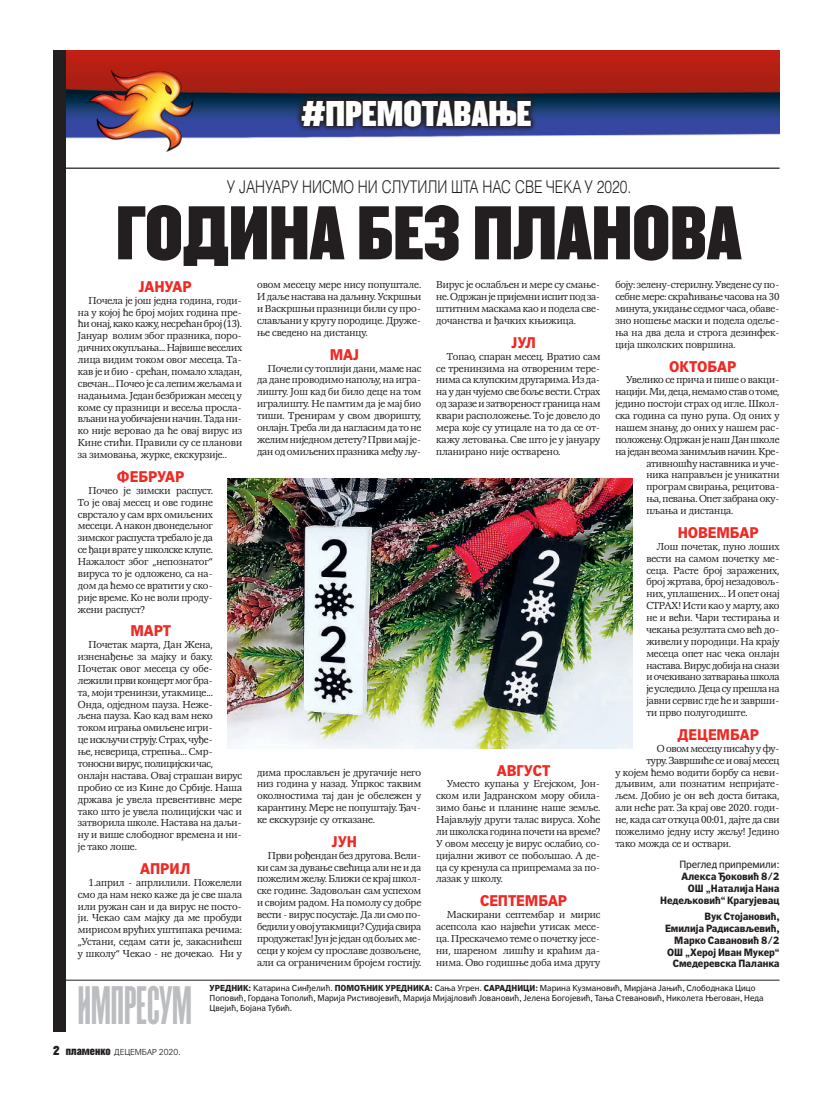
<style>
.page{position:relative;width:815px;height:1106px;background:#fff}
.page>*{position:absolute;margin:0;border:0;box-sizing:border-box;transform-origin:0 0}
.t1{font:66.25px "Champion Middle";color:#231f20}
.t2{font:47.25px "Champion Bantam";color:#bcbdc0}
.t3{font:31.25px "Champion Middle";color:#fff}
.t4{font:300 17.5px "SP Helicon Cy Narrow";color:#231f20;scale:.96 1}
.t5{font:700 15.62px "Politika Sans";letter-spacing:-.005em;color:#ee2a25}
.t6{font:10.62px/11.9px "Magna";letter-spacing:-.005em;color:#231f20;text-align:justify}
.t7{font:700 10.62px/11.9px "Politika Sans";letter-spacing:-.005em;color:#231f20;text-align:right}
.t8{font:10.62px "Magna";letter-spacing:-.025em;color:#231f20}
.t9{font:10.62px "Magna";letter-spacing:-.03em;color:#231f20}
.t10{font:10.62px "Politika Sans";letter-spacing:-.005em;color:#231f20}
.t11{font:8.75px/10px "Politika Sans";color:#231f20}
.t12{font:700 8.75px "Politika Sans";color:#231f20}
.t13{font:300 8.75px "Politika Sans Display";color:#231f20}
.s1{font-weight:700}
.s2{font-weight:400}
.s3{font-family:"Champion Middle";font-weight:400;font-size:11.25px}
.s4{font-family:"Champion Welter";font-weight:400;font-size:10.62px}
</style>
<div class="page">
<img style="left:66px;top:50px;width:714px;height:89px">
<img style="left:74px;top:52px;width:133px;height:100px">
<svg style="left:294px;top:93px;width:486px;height:46px;background:#324168"></svg>
<hr style="left:53px;top:167px;width:727px;height:2px;background:#231f20">
<hr style="left:58px;top:979px;width:722px;height:1px;background:#231f20">
<div style="left:53px;top:50px;width:13px;height:981px;background:#231f20"></div>
<img style="left:227px;top:478px;width:405px;height:270px">
<h3 class="t3" style="left:301px;top:92px;width:232px">#премотавање</h3>
<h3 class="t4" style="left:227px;top:177px;width:423px">У јану-ару нисмо ни слу-тили шта нас све чека у 2020.</h3>
<h1 class="t1" style="left:116px;top:189px;width:627px">Го-дина без планова</h1>
<h3 class="t5" style="left:139px;top:280px;width:41px">Ја-ну-ар</h3>
<p class="t6" style="left:78px;top:294px;width:166px;text-indent:11px">Почела је још једна година, годи&shy;на у којој ће број мојих година пре&shy;ћи онај, како кажу, несрећан број (13).<br>Јануар волим због празника, поро&shy;дичних окупљања... Највише веселих лица видим током овог месеца. Та&shy;кав је и био - срећан, помало хладан, свечан... Почео је са лепим жељама и надањима. Један безбрижан месец у коме су празници и весеља просла&shy;вљани на уобичајени начин. Тада ни&shy;ко није веровао да ће овај вирус из Кине стићи. Правили су се планови за зимовања, журке, екскурзије..</p>
<h3 class="t5" style="left:117px;top:470px;width:56px">Фе-бру-ар</h3>
<p class="t6" style="left:78px;top:484px;width:137px;text-indent:11px">Почео је зимски распуст.<br>То је овај месец и ове године сврстало у сам врх омиљених месеци. А након двонедељног зимског распуста требало је да се ђаци врате у школске клупе.<br>Нажалост због „непознатог“ вируса то је одложено, са на&shy;дом да ћемо се вратити у ско&shy;рије време. Ко не воли проду&shy;жени распуст?</p>
<h3 class="t5" style="left:130px;top:624px;width:42px">Март</h3>
<p class="t6" style="left:78px;top:639px;width:166px;text-align:left;text-indent:11px">Почетак марта, Дан Жена, изненађење за мајку и баку.<br>Почетак овог месеца су обе&shy;лежили први концерт мог бра-<br>та, моји тренинзи, утакмице...<br>Онда, одједном пауза. Неже-<br>љена пауза. Као кад вам неко током играња омиљене игри-<br>це искључи струју. Страх, чуђе-<br>ње, неверица, стрепња... Смр&shy;тоносни вирус, полицијски час, онлајн настава. Овај страшан вирус пробио се из Кине до Србије. Наша држава је увела превентивне мере тако што је увела полицијски час и затворила школе. Настава на даљи&shy;ну и више слободног времена и ни&shy;је тако лоше.</p>
<h3 class="t5" style="left:140px;top:862px;width:52px">Април</h3>
<p class="t6" style="left:78px;top:876px;width:166px;text-indent:11px">1.април - апрлилили. Пожелели смо да нам неко каже да је све шала или ружан сан и да вирус не посто&shy;ји. Чекао сам мајку да ме пробуди мирисом врућих уштипака речима: „Устани, седам сати је, закаснићеш у школу“ Чекао - не дочекао. Ни у</p>
<p class="t6" style="left:257px;top:279px;width:166px">овом месецу мере нису попуштале.<br>И даље настава на даљину. Ускршњи и Васкршњи празници били су про&shy;слављани у кругу породице. Друже&shy;ње сведено на дистанцу.</p>
<h3 class="t5" style="left:330px;top:348px;width:22px">Мај</h3>
<p class="t6" style="left:257px;top:362px;width:166px;text-indent:11px">Почели су топлији дани, маме нас да дане проводимо напољу, на игра&shy;лишту. Још кад би било деце на том игралишту. Не памтим да је мај био тиши. Тренирам у свом дворишту, онлајн. Треба ли да нагласим да то не желим ниједном детету? Први мај је&shy;дан од омиљених празника међу љу-</p>
<p class="t6" style="left:257px;top:766px;width:166px">дима прослављен је другачије него низ година у назад. Упркос таквим околностима тај дан је обележен у карантину. Мере не попуштају. Ђач&shy;ке екскурзије су отказане.</p>
<h3 class="t5" style="left:332px;top:834px;width:27px">Јун</h3>
<p class="t6" style="left:257px;top:849px;width:166px;text-indent:11px">Први рођендан без другова. Вели&shy;ки сам за дување свећица али не и да пожелим жељу. Ближи се крај школ&shy;ске године. Задовољан сам успехом и својим радом. На помолу су добре вести - вирус посустаје. Да ли смо по&shy;бедили у овој утакмици? Судија свира продужетак! Јун је један од бољих ме&shy;сеци у којем су прославе дозвољене, али са ограниченим бројем гостију.</p>
<p class="t6" style="left:436px;top:279px;width:166px">Вирус је ослабљен и мере су смање&shy;не. Одржан је пријемни испит под за&shy;штитним маскама као и подела све&shy;дочанства и ђачких књижица.</p>
<h3 class="t5" style="left:512px;top:336px;width:26px">Јул</h3>
<p class="t6" style="left:436px;top:350px;width:166px;text-indent:11px">Топао, спаран месец. Вратио сам се тренинзима на отвореним тере&shy;нима са клупским другарима. Из да&shy;на у дан чујемо све боље вести. Страх од заразе и затвореност граница нам квари расположење. То је довело до мера које су утицале на то да се от&shy;кажу летовања. Све што је у јануару планирано није остварено.</p>
<h3 class="t5" style="left:497px;top:763px;width:55px">Август</h3>
<p class="t6" style="left:436px;top:778px;width:166px;text-indent:11px">Уместо купања у Егејском, Јон&shy;ском или Јадранском мору обила&shy;зимо бање и планине наше земље.<br>Најављују други талас вируса. Хоће ли школска година почети на време?<br>У овом месецу је вирус ослабио, со&shy;цијални живот се побољшао. А де&shy;ца су кренула са припремама за по&shy;лазак у школу.</p>
<h3 class="t5" style="left:480px;top:894px;width:55px">Септем-бар</h3>
<p class="t6" style="left:436px;top:908px;width:166px;text-indent:11px">Маскирани септембар и мирис асепсола као највећи утисак месе&shy;ца. Прескачемо теме о почетку јесе&shy;ни, шареном лишћу и краћим да&shy;нима. Ово годишње доба има другу</p>
<p class="t6" style="left:615px;top:279px;width:166px">боју: зелену- стерилну. Уведене су по&shy;себне мере: скраћивање часова на 30 минута, укидање седмог часа, обаве&shy;зно ношење маски и подела одеље&shy;ња на два дела и строга дезинфек&shy;ција школских површина.</p>
<h3 class="t5" style="left:669px;top:359px;width:37px">Окто-бар</h3>
<p class="t6" style="left:626px;top:374px;width:155px">Увелико се прича и пише о вакци-</p>
<p class="t8" style="left:615px;top:386px;width:166px">нацији. Ми, деца, немамо став о томе,</p>
<p class="t6" style="left:615px;top:398px;width:166px">једино постоји страх од игле. Школ-</p>
<p class="t6" style="left:615px;top:410px;width:166px">ска година са пуно рупа. Од оних у</p>
<p class="t6" style="left:615px;top:421px;width:166px">нашем знању, до оних у нашем рас-</p>
<p class="t8" style="left:615px;top:433px;width:166px">положењу. Одржан је наш Дан школе</p>
<p class="t9" style="left:615px;top:445px;width:166px">на један веома занимљив начин. Кре-</p>
<p class="t6" style="left:646px;top:457px;width:135px">ативношћу наставника и уче-</p>
<p class="t6" style="left:646px;top:469px;width:135px">ника направљен је уникатни</p>
<p class="t6" style="left:646px;top:481px;width:135px">програм свирања, рецитова-</p>
<p class="t8" style="left:646px;top:493px;width:135px">ња, певања. Опет забрана оку-</p>
<p class="t6" style="left:646px;top:505px;width:89px">пљања и дистанца.</p>
<h3 class="t5" style="left:678px;top:526px;width:48px">Но-вем-бар</h3>
<p class="t6" style="left:646px;top:540px;width:135px;text-indent:11px">Лош почетак, пуно лоших вести на самом почетку ме&shy;сеца. Расте број заражених, број жртава, број незадовољ&shy;них, уплашених... И опет онај СТРАХ! Исти као у марту, ако не и већи. Чари тестирања и чекања резултата смо већ до&shy;живели у породици. На крају месеца опет нас чека онлајн настава. Вирус добија на снази и очекивано затварања школа је уследило. Деца су прешла на јавни сервис где ће и заврши&shy;ти прво полугодиште.</p>
<h3 class="t5" style="left:678px;top:728px;width:49px">Децем-бар</h3>
<p class="t8" style="left:657px;top:742px;width:124px">О овом месецу писаћу у фу-</p>
<p class="t6" style="left:646px;top:754px;width:135px">туру. Завршиће се и овај месец</p>
<p class="t6" style="left:615px;top:766px;width:166px">у којем ћемо водити борбу са неви-</p>
<p class="t6" style="left:615px;top:778px;width:166px">дљивим, али познатим непријате-</p>
<p class="t6" style="left:615px;top:790px;width:166px">љем. Добио је он већ доста битака,</p>
<p class="t6" style="left:615px;top:801px;width:166px">али неће рат. За крај ове 2020. годи-</p>
<p class="t6" style="left:615px;top:813px;width:166px">не, када сат откуца 00:01, дајте да сви</p>
<p class="t6" style="left:615px;top:825px;width:166px">пожелимо једну исту жељу! Једино</p>
<p class="t6" style="left:615px;top:837px;width:117px">тако можда се и оствари.</p>
<p class="t10" style="left:679px;top:860px;width:102px">Пре-глед при-пре-ми-ли:</p>
<p class="t7" style="left:660px;top:871px;width:121px">Алекса Ђоковић 8/2<br>ОШ „Наталија Нана<br>Недељковић“ Крагујевац</p>
<p class="t7" style="left:665px;top:911px;width:116px">Вук Стојановић,<br>Емилија Радисављевић,<br>Марко Савановић 8/2<br>ОШ „Херој Иван Мукер“<br>Смедеревска Паланка</p>
<h2 class="t2" style="left:78px;top:976px;width:116px">ИМПРЕСУМ</h2>
<p class="t12" style="left:210px;top:984px;width:18px">УРЕДНИК</p>
<p class="t11" style="left:249px;top:984px;width:125px"><span class="s1">:</span> Катарина Синђелић. <span class="s1">ПОМОЋНИК</span></p>
<p class="t12" style="left:386px;top:984px;width:18px">УРЕДНИК</p>
<p class="t12" style="left:424px;top:984px;width:88px">А: <span class="s2">Сања Угрен.</span> САРАДНИЦИ</p>
<p class="t11" style="left:210px;top:984px;width:556px;text-indent:326px"><span class="s1">:</span> Марина Kузмановић, Мирјана Јањић, Слободнака Цицо<br>Поповић, Гордана Тополић, Марија Ристивојевић, Марија Мијајловић Јовановић, Јелена Богојевић, Тања Стевановић, Николета Његован, Неда<br>Цвејић, Бојана Тубић.</p>
<p class="t13" style="left:53px;top:1047px;width:129px"><span class="s3">2</span> <span class="s4">пламенко</span> децЕМБАР 2020.</p>
</div>
